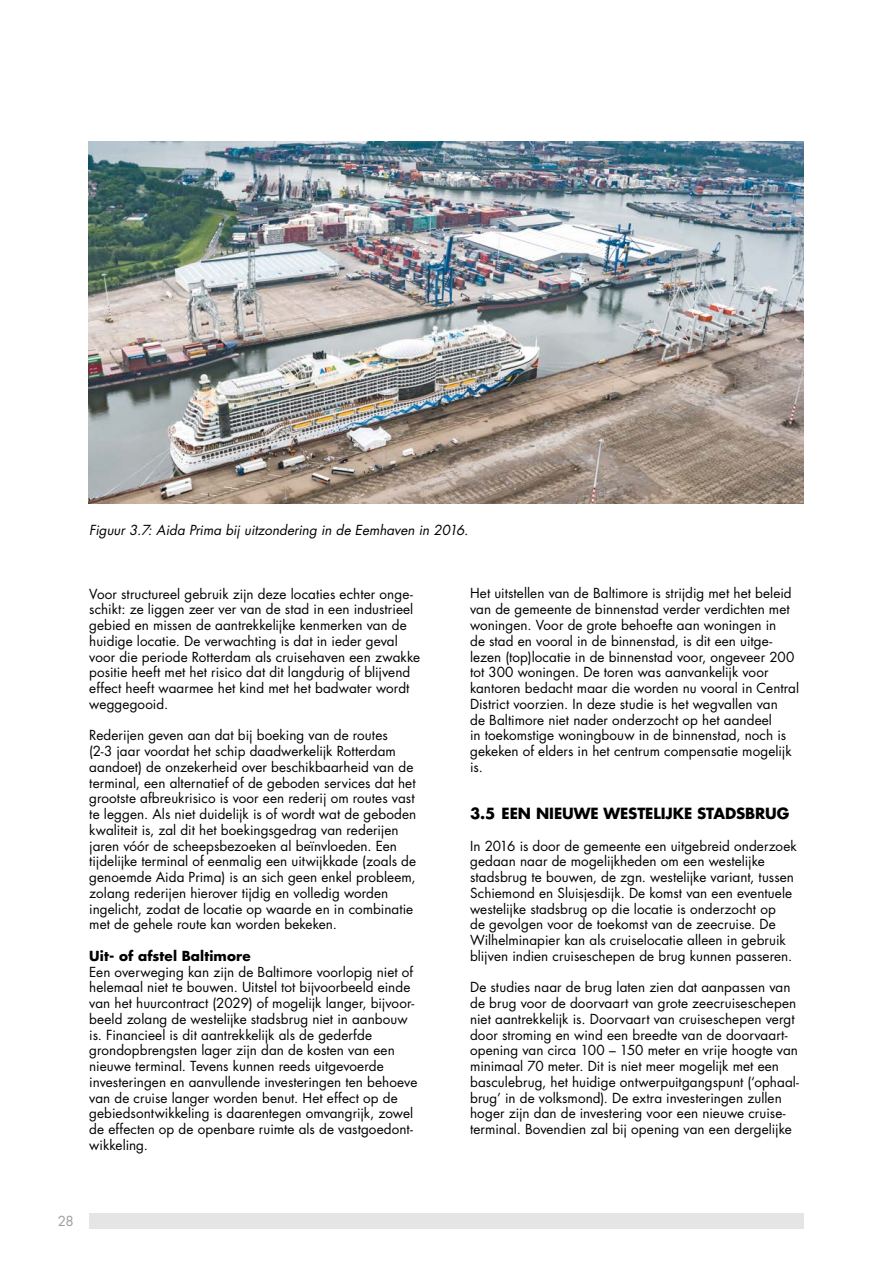
<style>
.page{position:relative;width:893px;height:1263px;background:#fff}
.page>*{position:absolute;margin:0;border:0;box-sizing:border-box;transform-origin:0 0}
.t1{font:700 15px "Futura Std";letter-spacing:-.005em;color:#000}
.t2{font:13.5px/15.8px "Futura Std";letter-spacing:.005em;color:#000}
.t3{font:italic 13.5px "Futura Std";letter-spacing:-.005em;color:#000}
.t4{font:700 13.5px "Futura Std";letter-spacing:.01em;color:#000}
.t5{font:13.5px "Futura Std";color:#9d9d9c}
</style>
<div class="page">
<div style="left:89px;top:1213px;width:715px;height:15px;background:#e5e5e5"></div>
<img style="left:89px;top:142px;width:715px;height:362px">
<p class="t3" style="left:89px;top:522px;width:381px">Figuur 3.7: Aida Prima bij uitzondering in de Eemhaven in 2016.</p>
<p class="t2" style="left:89px;top:586px;width:332px">Voor structureel gebruik zijn deze locaties echter onge&shy;schikt: ze liggen zeer ver van de stad in een industrieel gebied en missen de aantrekkelijke kenmerken van de huidige locatie. De verwachting is dat in ieder geval voor die periode Rotterdam als cruisehaven een zwakke positie heeft met het risico dat dit langdurig of blijvend effect heeft waarmee het kind met het badwater wordt weggegooid.</p>
<p class="t2" style="left:89px;top:728px;width:329px">Rederijen geven aan dat bij boeking van de routes<br>(2-3 jaar voordat het schip daadwerkelijk Rotterdam aandoet) de onzekerheid over beschikbaarheid van de terminal, een alternatief of de geboden services dat het grootste afbreukrisico is voor een rederij om routes vast te leggen. Als niet duidelijk is of wordt wat de geboden kwaliteit is, zal dit het boekingsgedrag van rederijen jaren vóór de scheepsbezoeken al beïnvloeden. Een tijdelijke terminal of eenmalig een uitwijkkade (zoals de genoemde Aida Prima) is an sich geen enkel probleem, zolang rederijen hierover tijdig en volledig worden ingelicht, zodat de locatie op waarde en in combinatie met de gehele route kan worden bekeken.</p>
<p class="t4" style="left:89px;top:947px;width:163px">Uit- of afstel Baltimore</p>
<p class="t2" style="left:89px;top:964px;width:330px">Een overweging kan zijn de Baltimore voorlopig niet of helemaal niet te bouwen. Uitstel tot bijvoorbeeld einde van het huurcontract (2029) of mogelijk langer, bijvoor&shy;beeld zolang de westelijke stadsbrug niet in aanbouw is. Financieel is dit aantrekkelijk als de gederfde grondopbrengsten lager zijn dan de kosten van een nieuwe terminal. Tevens kunnen reeds uitgevoerde investeringen en aanvullende investeringen ten behoeve van de cruise langer worden benut. Het effect op de gebiedsontwikkeling is daarentegen omvangrijk, zowel de effecten op de openbare ruimte als de vastgoedont&shy;wikkeling.</p>
<p class="t2" style="left:470px;top:586px;width:331px">Het uitstellen van de Baltimore is strijdig met het beleid van de gemeente de binnenstad verder verdichten met woningen. Voor de grote behoefte aan woningen in<br>de stad en vooral in de binnenstad, is dit een uitge&shy;lezen (top)locatie in de binnenstad voor, ongeveer 200 tot 300 woningen. De toren was aanvankelijk voor kantoren bedacht maar die worden nu vooral in Central District voorzien. In deze studie is het wegvallen van<br>de Baltimore niet nader onderzocht op het aandeel<br>in toekomstige woningbouw in de binnenstad, noch is gekeken of elders in het centrum compensatie mogelijk is.</p>
<p class="t1" style="left:470px;top:803px;width:321px">3.5 EEN NIEUWE WESTELIJKE STADSBRUG</p>
<p class="t2" style="left:470px;top:838px;width:328px">In 2016 is door de gemeente een uitgebreid onderzoek gedaan naar de mogelijkheden om een westelijke stadsbrug te bouwen, de zgn. westelijke variant, tussen Schiemond en Sluisjesdijk. De komst van een eventuele westelijke stadsbrug op die locatie is onderzocht op<br>de gevolgen voor de toekomst van de zeecruise. De Wilhelminapier kan als cruiselocatie alleen in gebruik blijven indien cruiseschepen de brug kunnen passeren.</p>
<p class="t2" style="left:470px;top:980px;width:331px">De studies naar de brug laten zien dat aanpassen van de brug voor de doorvaart van grote zeecruiseschepen niet aantrekkelijk is. Doorvaart van cruiseschepen vergt door stroming en wind een breedte van de doorvaart&shy;opening van circa 100 – 150 meter en vrije hoogte van minimaal 70 meter. Dit is niet meer mogelijk met een basculebrug, het huidige ontwerpuitgangspunt (‘ophaal&shy;brug’ in de volksmond). De extra investeringen zullen hoger zijn dan de investering voor een nieuwe cruise&shy;terminal. Bovendien zal bij opening van een dergelijke</p>
<p class="t5" style="left:58px;top:1213px;width:18px">28</p>
</div>
